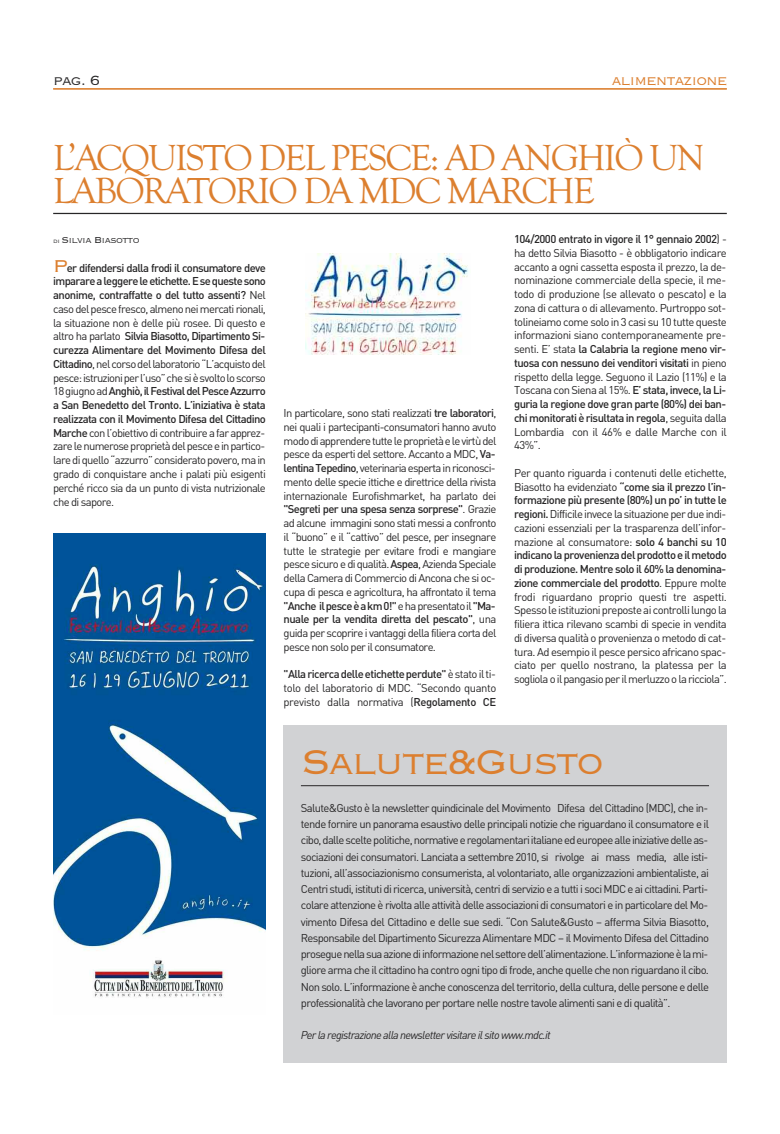
<style>
.page{position:relative;width:780px;height:1134px;background:#fff}
.page>*{position:absolute;margin:0;border:0;box-sizing:border-box;transform-origin:0 0}
.t1{font:300 45px "Copperplate";letter-spacing:-.05em;color:#dc7f2f}
.t2{font:37.5px/33.8px "Goudy Old Style T";letter-spacing:-.05em;color:#dc7f2f}
.t3{font:300 17.5px "Copperplate";letter-spacing:-.05em;color:#dc7f2f}
.t4{font:300 17.5px "Copperplate";color:#272627}
.t5{font:11.25px/13.8px "DI Nregular";letter-spacing:-.05em;color:#272627}
.t6{font:500 11.25px/13.8px "DI Nmedium";letter-spacing:-.05em;color:#272627}
.t7{font:italic 11.25px "DIN Regular";letter-spacing:-.06em;color:#272627}
.t8{font:300 11.25px "Copperplate";letter-spacing:-.05em;color:#272627}
.s1{font-size:7.5px}
.s2{font-family:"Copperplate";font-weight:300;font-size:22.5px;color:#dc7f2f}
.s3{font-family:"DI Nregular";font-weight:400}
.s4{font-family:"DI Nmedium";font-weight:500}
</style>
<div class="page">
<hr style="left:53px;top:213px;width:673px;height:1px;background:#272627">
<div style="left:283px;top:726px;width:443px;height:337px;background:#d1d2d4"></div>
<hr style="left:301px;top:785px;width:408px;height:1px;background:#272627">
<img style="left:53px;top:534px;width:213px;height:464px">
<img style="left:305px;top:254px;width:164px;height:101px">
<hr style="left:53px;top:88px;width:673px;height:2px;background:#dc7f2f">
<h3 class="t4" style="left:53px;top:69px;width:49px">pag. 6</h3>
<h3 class="t3" style="left:611px;top:69px;width:117px">alimentazione</h3>
<h2 class="t2" style="left:53px;top:140px;width:652px">L’ACQUISTO DEL PESCE: AD ANGHIÒ UN<br>LABORATORIO DA MDC MARCHE</h2>
<p class="t8" style="left:53px;top:233px;width:88px"><span class="s1">di</span> Silvia Biasotto</p>
<p class="t6" style="left:53px;top:260px;width:214px;text-align:justify"><span class="s2">P</span>er difendersi dalla frodi il consumatore deve impararealeggereleetichette.Esequestesono anonime, contraffatte o del tutto assenti? <span class="s3">Nel</span></p>
<p class="t5" style="left:53px;top:302px;width:214px">caso del pesce fresco, almeno nei mercati rionali, la situazione non è delle più rosee. Di questo e</p>
<p class="t6" style="left:53px;top:329px;width:214px"><span class="s3">altro ha parlato</span> Silvia Biasotto, Dipartimento Si&shy;curezza Alimentare del Movimento Difesa del</p>
<p class="t5" style="left:53px;top:357px;width:214px"><span class="s4">Cittadino</span>,nelcorsodellaboratorio“L’acquistodel pesce:istruzioniperl’uso”chesièsvoltoloscorso</p>
<p class="t6" style="left:53px;top:384px;width:214px;text-align:justify"><span class="s3">18giugnoad</span>Anghiò,ilFestivaldelPesceAzzurro a San Benedetto del Tronto. L’iniziativa è stata realizzata con il Movimento Difesa del Cittadino</p>
<p class="t5" style="left:53px;top:426px;width:214px;text-align:justify"><span class="s4">Marche</span> con l’obiettivo di contribuire a far apprez&shy;zarelenumeroseproprietàdelpesceeinpartico&shy;lare di quello “azzurro” considerato povero, ma in grado di conquistare anche i palati più esigenti perché ricco sia da un punto di vista nutrizionale che di sapore.</p>
<p class="t5" style="left:283px;top:406px;width:214px;text-align:justify">In particolare, sono stati realizzati <span class="s4">tre laboratori</span>, nei quali i partecipanti-consumatori hanno avuto mododiapprenderetutteleproprietàelevirtùdel pesce da esperti del settore. Accanto a MDC, <span class="s4">Va&shy;lentinaTepedino</span>,veterinariaespertainriconosci&shy;mento delle specie ittiche e direttrice della rivista internazionale Eurofishmarket, ha parlato dei</p>
<p class="t6" style="left:283px;top:502px;width:214px">"Segreti per una spesa senza sorprese"<span class="s3">. Grazie</span></p>
<p class="t5" style="left:283px;top:516px;width:214px;text-align:justify">ad alcune immagini sono stati messi a confronto il “buono” e il “cattivo” del pesce, per insegnare tutte le strategie per evitare frodi e mangiare pesce sicuro e di qualità. <span class="s4">Aspea</span>, Azienda Speciale della Camera di Commercio di Ancona che si oc&shy;cupa di pesca e agricoltura, ha affrontato il tema</p>
<p class="t6" style="left:283px;top:598px;width:214px">"Anche ilpesceèakm0!"<span class="s3">ehapresentatoil</span>"Ma&shy;nuale per la vendita diretta del pescato"<span class="s3">, una</span></p>
<p class="t5" style="left:283px;top:626px;width:214px">guida per scoprire i vantaggi della filiera corta del pesce non solo per il consumatore.</p>
<p class="t6" style="left:283px;top:667px;width:214px">"Alla ricercadelleetichette perdute" <span class="s3">è stato il ti-</span></p>
<p class="t5" style="left:283px;top:681px;width:214px">tolo del laboratorio di MDC. “Secondo quanto previsto dalla normativa (<span class="s4">Regolamento CE</span></p>
<p class="t6" style="left:514px;top:232px;width:214px">104/2000 entrato in vigore il 1° gennaio 2002<span class="s3">) -</span></p>
<p class="t5" style="left:514px;top:246px;width:214px;text-align:justify">ha detto Silvia Biasotto - è obbligatorio indicare accanto a ogni cassetta esposta il prezzo, la de&shy;nominazione commerciale della specie, il me&shy;todo di produzione (se allevato o pescato) e la zona di cattura o di allevamento. Purtroppo sot&shy;tolineiamo come solo in 3 casi su 10 tutte queste informazioni siano contemporaneamente pre-</p>
<p class="t6" style="left:514px;top:342px;width:214px"><span class="s3">senti. E’ stata</span> la Calabria la regione meno vir&shy;tuosa con nessuno dei venditori visitati <span class="s3">in pieno</span></p>
<p class="t5" style="left:514px;top:369px;width:214px">rispetto della legge. Seguono il Lazio (11%) e la<br>Toscana con Siena al 15%. <span class="s4">E’ stata, invece, la Li-</span></p>
<p class="t6" style="left:514px;top:397px;width:214px">guria la regione dove gran parte (80%) dei ban&shy;chi monitorati è risultata in regola<span class="s3">, seguita dalla</span></p>
<p class="t5" style="left:514px;top:424px;width:214px">Lombardia con il 46% e dalle Marche con il<br>43%”.</p>
<p class="t5" style="left:514px;top:466px;width:214px">Per quanto riguarda i contenuti delle etichette,<br>Biasotto ha evidenziato <span class="s4">“come sia il prezzo l’in-</span></p>
<p class="t6" style="left:514px;top:493px;width:214px">formazione più presente (80%) un po’ in tutte le</p>
<p class="t5" style="left:514px;top:507px;width:214px;text-align:justify"><span class="s4">regioni.</span> Difficile invece la situazione per due indi&shy;cazioni essenziali per la trasparenza dell’infor&shy;mazione al consumatore: <span class="s4">solo 4 banchi su 10</span></p>
<p class="t6" style="left:514px;top:548px;width:214px;text-align:justify">indicanolaprovenienzadelprodottoeilmetodo di produzione. Mentre solo il 60% la denomina&shy;zione commerciale del prodotto<span class="s3">. Eppure molte</span></p>
<p class="t5" style="left:514px;top:589px;width:214px;text-align:justify">frodi riguardano proprio questi tre aspetti.<br>Spesso le istituzioni preposte ai controlli lungo la filiera ittica rilevano scambi di specie in vendita di diversa qualità o provenienza o metodo di cat&shy;tura. Ad esempio il pesce persico africano spac&shy;ciato per quello nostrano, la platessa per la sogliola o il pangasio per il merluzzo o la ricciola”.</p>
<h1 class="t1" style="left:301px;top:733px;width:304px">Salute&amp;Gusto</h1>
<p class="t5" style="left:301px;top:799px;width:409px;line-height:16.2px;text-align:justify">Salute&amp;Gusto è la newsletter quindicinale del Movimento Difesa del Cittadino (MDC), che in&shy;tende fornire un panorama esaustivo delle principali notizie che riguardano il consumatore e il cibo,dallesceltepolitiche,normativeeregolamentariitalianeedeuropeealleiniziativedelleas&shy;sociazioni dei consumatori. Lanciata a settembre 2010, si rivolge ai mass media, alle isti&shy;tuzioni, all’associazionismo consumerista, al volontariato, alle organizzazioni ambientaliste, ai Centri studi, istituti di ricerca, università, centri di servizio e a tutti i soci MDC e ai cittadini. Parti&shy;colare attenzione è rivolta alle attività delle associazioni di consumatori e in particolare del Mo&shy;vimento Difesa del Cittadino e delle sue sedi. “Con Salute&amp;Gusto – afferma Silvia Biasotto, Responsabile del Dipartimento Sicurezza Alimentare MDC – il Movimento Difesa del Cittadino proseguenellasuaazionediinformazionenelsettoredell’alimentazione.L’informazioneèlami&shy;gliore arma che il cittadino ha contro ogni tipo di frode, anche quelle che non riguardano il cibo.<br>Non solo. L’informazione è anche conoscenza del territorio, della cultura, delle persone e delle professionalità che lavorano per portare nelle nostre tavole alimenti sani e di qualità”.</p>
<p class="t7" style="left:301px;top:1028px;width:251px">Per la registrazione alla newsletter visitare il sito www.mdc.it</p>
</div>
